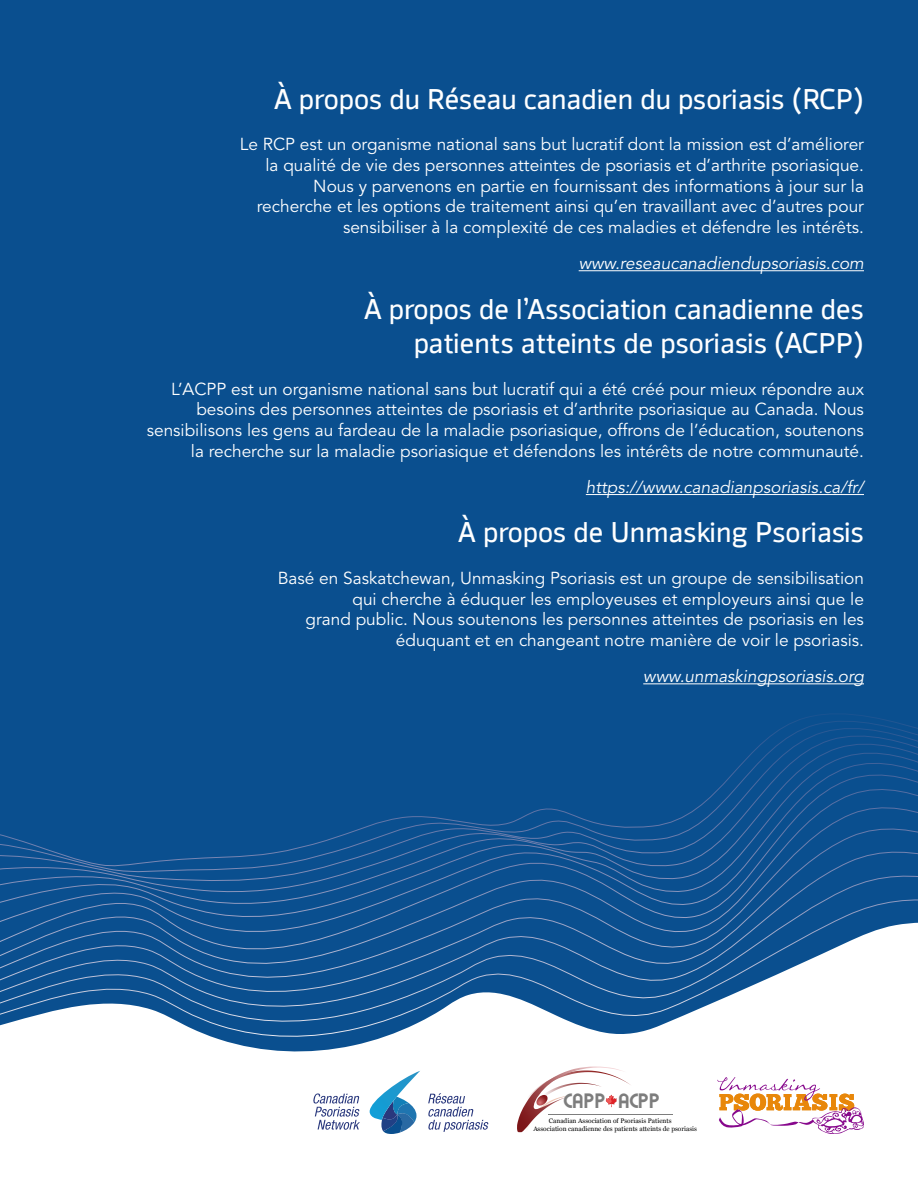
<style>
.page{position:relative;width:918px;height:1188px;background:#0a4f8f}
.page>*{position:absolute;margin:0;border:0;box-sizing:border-box;transform-origin:0 0}
.t1{font:28.5px/34.5px "Syke";color:#fff;text-align:right}
.t2{font:17.55px "Brandish";color:#7d7d7d}
.t3{font:17.25px/20.7px "Avenir LT Std";color:#fff;text-align:right}
.t4{font:italic 17.25px "Avenir LT Std";color:#fff}
.t5{font:6.6px/8.6px "Georgia";color:#000}
</style>
<div class="page">
<hr style="left:579px;top:270px;width:285px;height:1px;background:#fff">
<hr style="left:586px;top:494px;width:278px;height:1px;background:#fff">
<hr style="left:643px;top:683px;width:221px;height:1px;background:#fff">
<svg style="left:380px;top:782px;width:538px;height:40px"></svg>
<svg style="left:0;top:822px;width:918px;height:51px"></svg>
<svg style="left:0;top:873px;width:918px;height:49px"></svg>
<svg style="left:0;top:922px;width:918px;height:266px;fill:#fff"></svg>
<hr style="left:548px;top:1114px;width:125px;height:1px;background:#7d7d7d">
<svg style="left:516px;top:1065px;width:116px;height:69px;background:#f1e5e5"></svg>
<svg style="left:717px;top:1076px;width:147px;height:59px;background:#efd1c7"></svg>
<svg style="left:313px;top:1093px;width:47px;height:37px;background:#c7cbdd"></svg>
<svg style="left:428px;top:1093px;width:61px;height:39px;background:#d4d7e5"></svg>
<svg style="left:370px;top:1071px;width:50px;height:63px;background:#91bdd9"></svg>
<h1 class="t1" style="left:274px;top:80px;width:591px">À propos du Réseau canadien du psoriasis (RCP)</h1>
<p class="t3" style="left:240px;top:134px;width:626px">Le RCP est un organisme national sans but lucratif dont la mission est d’améliorer la qualité de vie des personnes atteintes de psoriasis et d’arthrite psoriasique.<br>Nous y parvenons en partie en fournissant des informations à jour sur la recherche et les options de traitement ainsi qu’en travaillant avec d’autres pour sensibiliser à la complexité de ces maladies et défendre les intérêts.</p>
<p class="t4" style="left:579px;top:253px;width:287px">www.reseaucanadiendupsoriasis.com</p>
<h1 class="t1" style="left:364px;top:290px;width:502px">À propos de l’Association canadienne des patients atteints de psoriasis (ACPP)</h1>
<p class="t3" style="left:147px;top:379px;width:719px">L’ACPP est un organisme national sans but lucratif qui a été créé pour mieux répondre aux besoins des personnes atteintes de psoriasis et d’arthrite psoriasique au Canada. Nous sensibilisons les gens au fardeau de la maladie psoriasique, offrons de l’éducation, soutenons la recherche sur la maladie psoriasique et défendons les intérêts de notre communauté.</p>
<p class="t4" style="left:586px;top:477px;width:280px">https://www.canadianpsoriasis.ca/fr/</p>
<h1 class="t1" style="left:458px;top:514px;width:407px">À propos de Unmasking Psoriasis</h1>
<p class="t3" style="left:278px;top:568px;width:588px">Basé en Saskatchewan, Unmasking Psoriasis est un groupe de sensibilisation qui cherche à éduquer les employeuses et employeurs ainsi que le<br>grand public. Nous soutenons les personnes atteintes de psoriasis en les éduquant et en changeant notre manière de voir le psoriasis.</p>
<p class="t4" style="left:643px;top:666px;width:222px">www.unmaskingpsoriasis.org</p>
<p class="t2" style="left:563px;top:1088px;width:98px">CAPP ACPP</p>
<p class="t5" style="left:533px;top:1116px;width:165px;text-indent:16px">Canadian Association of Psoriasis Patients<br>Association canadienne des patients atteints de psoriasis</p>
</div>
